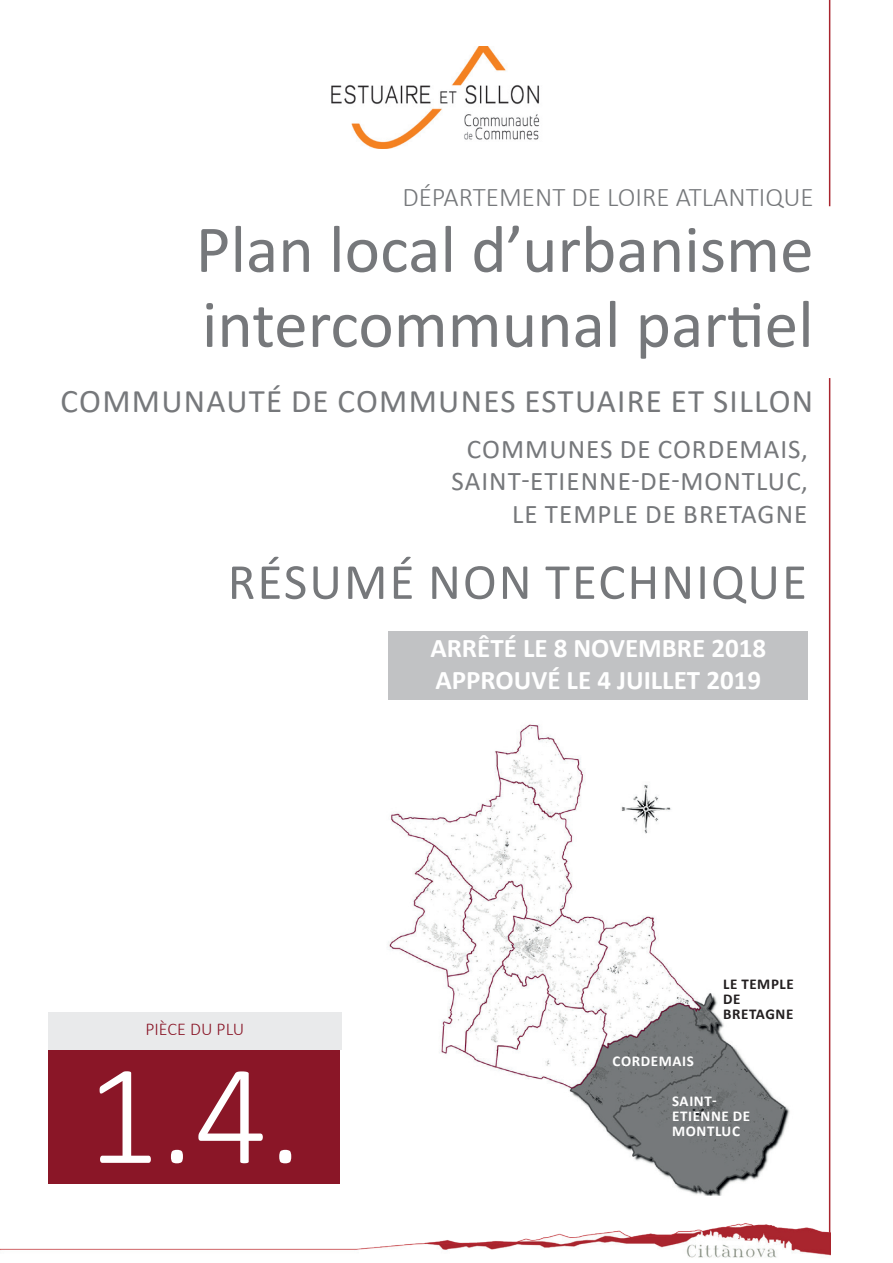
<style>
.page{position:relative;width:893px;height:1263px;background:#fff}
.page>*{position:absolute;margin:0;border:0;box-sizing:border-box;transform-origin:0 0}
.t1{font:300 144px "Calibri";color:#fff}
.t2{font:67.5px/75px "Calibri";color:#76787b}
.t3{font:51px "Calibri";letter-spacing:.04em;color:#76787b}
.t4{font:33px "Calibri";letter-spacing:.04em;color:#76787b}
.t5{font:27px/32.4px "Calibri";letter-spacing:.04em;color:#76787b;text-align:right}
.t6{font:700 27px/32.4px "Calibri";color:#fff}
.t7{font:300 27px "Calibri";color:#76787b}
.t8{font:300 18px "Calibri";color:#8a1627}
.t9{font:700 15px/15px "Calibri";letter-spacing:.04em;color:#fff}
.t10{font:700 15px/15px "Calibri";letter-spacing:.04em;color:#231f20}
</style>
<div class="page">
<hr style="left:829px;top:1px;width:1px;height:204px;background:#a9252e">
<hr style="left:829px;top:379px;width:1px;height:883px;background:#a9252e">
<img style="left:331px;top:47px;width:209px;height:101px">
<img style="left:388px;top:724px;width:402px;height:471px">
<div style="left:48px;top:1049px;width:292px;height:135px;background:#8a1627"></div>
<div style="left:48px;top:1012px;width:294px;height:37px;background:#e9eaeb"></div>
<img style="left:0;top:1219px;width:830px;height:43px">
<div style="left:389px;top:631px;width:419px;height:69px;background:#c1c2c4"></div>
<p class="t7" style="left:402px;top:181px;width:413px">DÉPARTEMENT DE LOIRE ATLANTIQUE</p>
<h2 class="t2" style="left:196px;top:210px;width:619px">Plan local d’urbanisme intercommunal partiel</h2>
<p class="t4" style="left:61px;top:378px;width:754px">COMMUNAUTÉ DE COMMUNES ESTUAIRE ET SILLON</p>
<p class="t5" style="left:451px;top:432px;width:358px">COMMUNES DE CORDEMAIS,<br>SAINT-ETIENNE-DE-MONTLUC,<br>LE TEMPLE DE BRETAGNE</p>
<h3 class="t3" style="left:228px;top:546px;width:581px">RÉSUMÉ NON TECHNIQUE</h3>
<p class="t8" style="left:145px;top:1018px;width:100px">PIÈCE DU PLU</p>
<h1 class="t1" style="left:86px;top:1026px;width:218px">1.4.</h1>
<p class="t6" style="left:430px;top:631px;width:337px">ARRÊTÉ LE 8 NOVEMBRE 2018<br>APPROUVÉ LE 4 JUILLET 2019</p>
<p class="t9" style="left:613px;top:1053px;width:83px">CORDEMAIS</p>
<p class="t10" style="left:723px;top:976px;width:72px">LE TEMPLE<br>DE<br>BRETAGNE</p>
<p class="t9" style="left:672px;top:1093px;width:80px">SAINT-<br>ETIENNE DE<br>MONTLUC</p>
</div>
